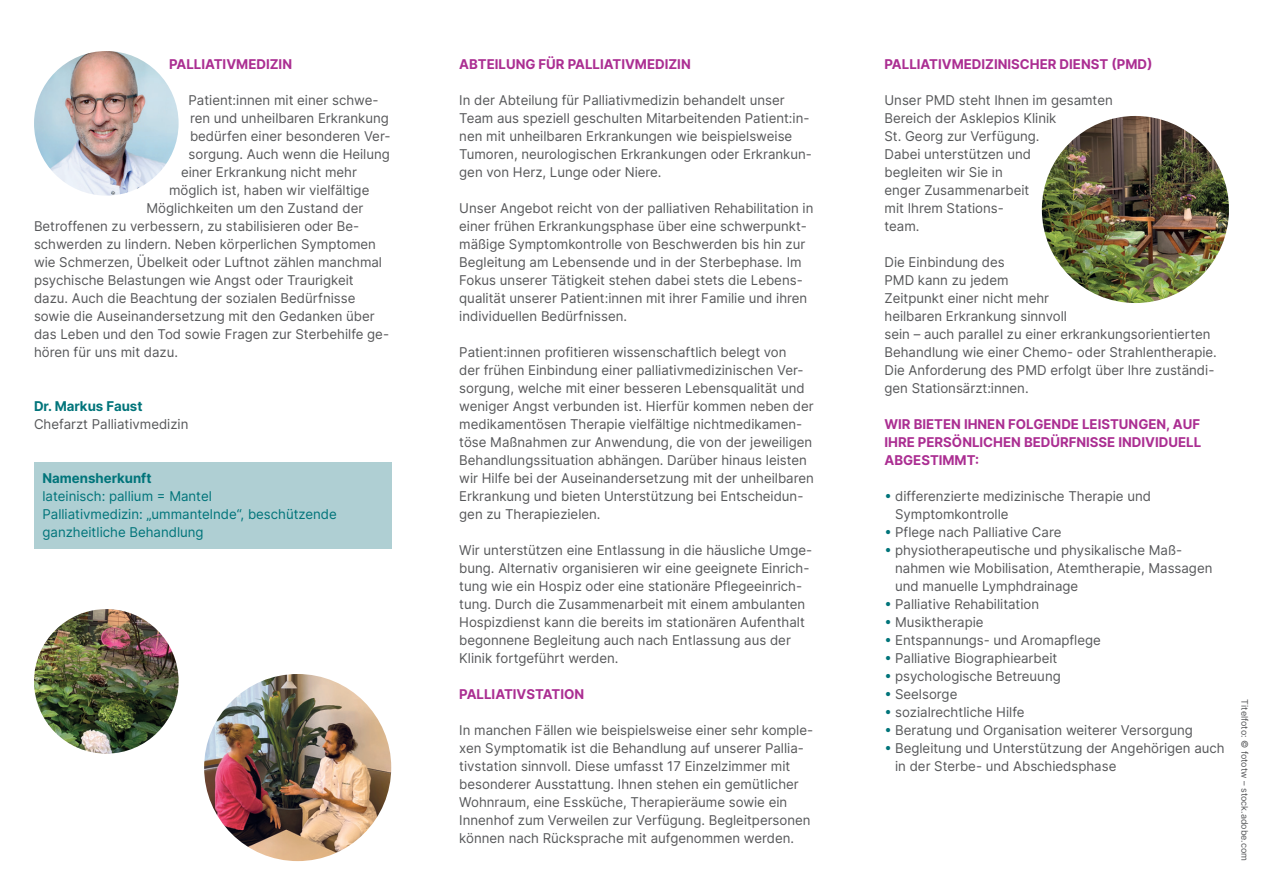
<style>
.page{position:relative;width:1263px;height:893px;background:#fff}
.page>*{position:absolute;margin:0;border:0;box-sizing:border-box;transform-origin:0 0}
.t1{font:13.5px/18px "Inter";color:#57585a}
.t2{font:700 13.5px/18px "Inter";color:#ab2e92;text-align:justify}
.t3{font:13.5px/18px "Inter";color:#00747a}
.t4{font:700 13.5px "Inter";color:#00747a}
.t5{font:9px "Inter";color:#57585a}
.s1{color:#00747a}
</style>
<div class="page">
<div style="left:34px;top:462px;width:357px;height:87px;background:#afcfd3"></div>
<img style="left:34px;top:51px;width:145px;height:145px;border-radius:72px">
<img style="left:204px;top:674px;width:187px;height:187px;border-radius:94px">
<img style="left:34px;top:609px;width:145px;height:145px;border-radius:72px">
<img style="left:1042px;top:116px;width:187px;height:187px;border-radius:94px">
<p class="t2" style="left:169px;top:55px;width:125px">PALLIATIVMEDIZIN</p>
<p class="t1" style="left:189px;top:91px;width:192px">Patient:innen mit einer schwe-</p>
<p class="t1" style="left:190px;top:109px;width:200px">ren und unheilbaren Erkrankung</p>
<p class="t1" style="left:190px;top:127px;width:202px">bedürfen einer besonderen Ver-</p>
<p class="t1" style="left:189px;top:145px;width:203px">sorgung. Auch wenn die Heilung</p>
<p class="t1" style="left:181px;top:163px;width:178px">einer Erkrankung nicht mehr</p>
<p class="t1" style="left:169px;top:181px;width:202px">möglich ist, haben wir vielfältige</p>
<p class="t1" style="left:147px;top:199px;width:218px">Möglichkeiten um den Zustand der</p>
<p class="t1" style="left:34px;top:217px;width:327px">Betroffenen zu verbessern, zu stabilisieren oder Be-</p>
<p class="t1" style="left:34px;top:235px;width:343px">schwerden zu lindern. Neben körperlichen Symptomen</p>
<p class="t1" style="left:34px;top:253px;width:350px">wie Schmerzen, Übelkeit oder Luftnot zählen manchmal</p>
<p class="t1" style="left:34px;top:271px;width:321px">psychische Belastungen wie Angst oder Traurigkeit</p>
<p class="t1" style="left:34px;top:289px;width:323px">dazu. Auch die Beachtung der sozialen Bedürfnisse</p>
<p class="t1" style="left:34px;top:307px;width:342px">sowie die Auseinandersetzung mit den Gedanken über</p>
<p class="t1" style="left:34px;top:325px;width:357px">das Leben und den Tod sowie Fragen zur Sterbehilfe ge-</p>
<p class="t1" style="left:34px;top:343px;width:146px">hören für uns mit dazu.</p>
<p class="t4" style="left:34px;top:396px;width:110px">Dr. Markus Faust</p>
<p class="t1" style="left:34px;top:415px;width:156px">Chefarzt Palliativmedizin</p>
<p class="t4" style="left:43px;top:468px;width:111px">Namensherkunft</p>
<p class="t3" style="left:43px;top:487px;width:296px">lateinisch: pallium = Mantel<br>Palliativmedizin: „ummantelnde“, beschützende ganzheitliche Behandlung</p>
<p class="t2" style="left:459px;top:55px;width:233px">ABTEILUNG FÜR PALLIATIVMEDIZIN</p>
<p class="t1" style="left:459px;top:91px;width:354px">In der Abteilung für Palliativmedizin behandelt unser Team aus speziell geschulten Mitarbeitenden Patient:in&shy;nen mit unheilbaren Erkrankungen wie beispielsweise Tumoren, neurologischen Erkrankungen oder Erkrankun&shy;gen von Herz, Lunge oder Niere.</p>
<p class="t1" style="left:459px;top:199px;width:356px">Unser Angebot reicht von der palliativen Rehabilitation in einer frühen Erkrankungsphase über eine schwerpunkt&shy;mäßige Symptomkontrolle von Beschwerden bis hin zur Begleitung am Lebensende und in der Sterbephase. Im Fokus unserer Tätigkeit stehen dabei stets die Lebens&shy;qualität unserer Patient:innen mit ihrer Familie und ihren individuellen Bedürfnissen.</p>
<p class="t1" style="left:459px;top:343px;width:356px">Patient:innen profitieren wissenschaftlich belegt von<br>der frühen Einbindung einer palliativmedizinischen Ver&shy;sorgung, welche mit einer besseren Lebensqualität und weniger Angst verbunden ist. Hierfür kommen neben der medikamentösen Therapie vielfältige nichtmedikamen&shy;töse Maßnahmen zur Anwendung, die von der jeweiligen Behandlungssituation abhängen. Darüber hinaus leisten wir Hilfe bei der Auseinandersetzung mit der unheilbaren Erkrankung und bieten Unterstützung bei Entscheidun&shy;gen zu Therapiezielen.</p>
<p class="t1" style="left:459px;top:541px;width:355px">Wir unterstützen eine Entlassung in die häusliche Umge&shy;bung. Alternativ organisieren wir eine geeignete Einrich&shy;tung wie ein Hospiz oder eine stationäre Pflegeeinrich&shy;tung. Durch die Zusammenarbeit mit einem ambulanten Hospizdienst kann die bereits im stationären Aufenthalt begonnene Begleitung auch nach Entlassung aus der Klinik fortgeführt werden.</p>
<p class="t2" style="left:459px;top:685px;width:126px">PALLIATIVSTATION</p>
<p class="t1" style="left:459px;top:721px;width:355px">In manchen Fällen wie beispielsweise einer sehr komple&shy;xen Symptomatik ist die Behandlung auf unserer Pallia&shy;tivstation sinnvoll. Diese umfasst 17 Einzelzimmer mit besonderer Ausstattung. Ihnen stehen ein gemütlicher Wohnraum, eine Essküche, Therapieräume sowie ein Innenhof zum Verweilen zur Verfügung. Begleitpersonen können nach Rücksprache mit aufgenommen werden.</p>
<p class="t2" style="left:884px;top:55px;width:269px">PALLIATIVMEDIZINISCHER DIENST (PMD)</p>
<p class="t1" style="left:884px;top:91px;width:230px">Unser PMD steht Ihnen im gesamten<br>Bereich der Asklepios Klinik<br>St. Georg zur Verfügung.<br>Dabei unterstützen und<br>begleiten wir Sie in<br>enger Zusammenarbeit<br>mit Ihrem Stations-<br>team.</p>
<p class="t1" style="left:884px;top:253px;width:334px">Die Einbindung des<br>PMD kann zu jedem<br>Zeitpunkt einer nicht mehr<br>heilbaren Erkrankung sinnvoll<br>sein – auch parallel zu einer erkrankungsorientierten Behandlung wie einer Chemo- oder Strahlentherapie.<br>Die Anforderung des PMD erfolgt über Ihre zuständi&shy;gen Stationsärzt:innen.</p>
<p class="t2" style="left:884px;top:415px;width:318px">WIR BIETEN IHNEN FOLGENDE LEISTUNGEN, AUF IHRE PERSÖNLICHEN BEDÜRFNISSE INDIVIDUELL ABGESTIMMT:</p>
<p class="t1" style="left:884px;top:487px;width:268px"><span class="s1">բ</span> differenzierte medizinische Therapie und</p>
<p class="t1" style="left:895px;top:505px;width:115px">Symptomkontrolle</p>
<p class="t1" style="left:884px;top:523px;width:178px"><span class="s1">բ</span> Pflege nach Palliative Care</p>
<p class="t1" style="left:884px;top:541px;width:297px"><span class="s1">բ</span> physiotherapeutische und physikalische Maß-</p>
<p class="t1" style="left:895px;top:559px;width:319px">nahmen wie Mobilisation, Atemtherapie, Massagen</p>
<p class="t1" style="left:895px;top:577px;width:185px">und manuelle Lymphdrainage</p>
<p class="t1" style="left:884px;top:595px;width:156px"><span class="s1">բ</span> Palliative Rehabilitation</p>
<p class="t1" style="left:884px;top:613px;width:101px"><span class="s1">բ</span> Musiktherapie</p>
<p class="t1" style="left:884px;top:631px;width:218px"><span class="s1">բ</span> Entspannungs- und Aromapflege</p>
<p class="t1" style="left:884px;top:649px;width:174px"><span class="s1">բ</span> Palliative Biographiearbeit</p>
<p class="t1" style="left:884px;top:667px;width:178px"><span class="s1">բ</span> psychologische Betreuung</p>
<p class="t1" style="left:884px;top:685px;width:74px"><span class="s1">բ</span> Seelsorge</p>
<p class="t1" style="left:884px;top:703px;width:142px"><span class="s1">բ</span> sozialrechtliche Hilfe</p>
<p class="t1" style="left:884px;top:721px;width:310px"><span class="s1">բ</span> Beratung und Organisation weiterer Versorgung</p>
<p class="t1" style="left:884px;top:739px;width:342px"><span class="s1">բ</span> Begleitung und Unterstützung der Angehörigen auch</p>
<p class="t1" style="left:895px;top:757px;width:223px">in der Sterbe- und Abschiedsphase</p>
<p class="t5" style="left:1251px;top:699px;width:163px;rotate:90deg">Titelfoto: © fototw – stock.adobe.com</p>
</div>
